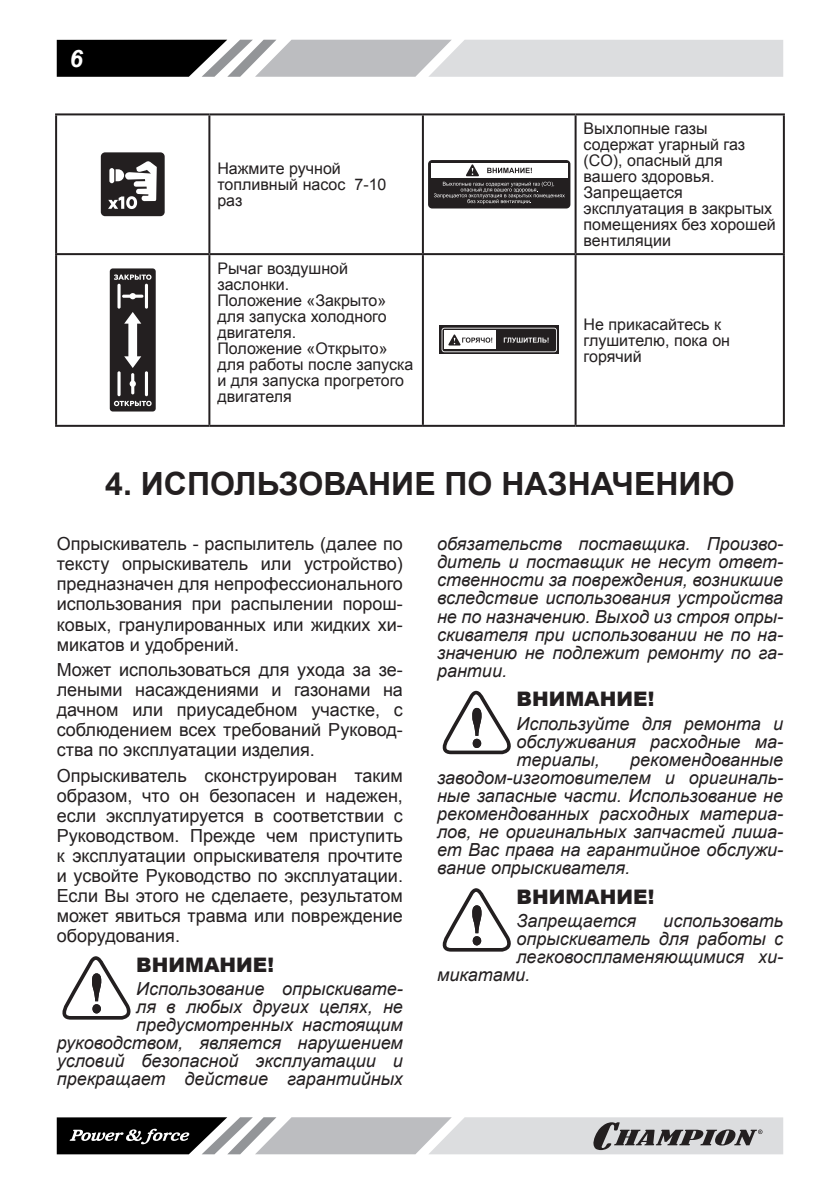
<style>
.page{position:relative;width:840px;height:1191px;background:#fff}
.page>*{position:absolute;margin:0;border:0;box-sizing:border-box;transform-origin:0 0}
.t1{font:700 32px "Arial";color:#231f20}
.t2{font:italic 700 24px "Arial";color:#fff}
.t3{font:900 20px "Arial";color:#231f20}
.t4{font:italic 18px/18px "Arial";color:#231f20;text-align:justify}
.t5{font:18px/20px "Arial";color:#231f20;text-align:justify}
.t6{font:16px/16px "Arial";color:#231f20}
</style>
<div class="page">
<svg style="left:57px;top:40px;width:725px;height:37px;background:#a7a8a9"></svg>
<svg style="left:57px;top:1117px;width:725px;height:37px;background:#a1a1a3"></svg>
<svg style="left:62px;top:956px;width:69px;height:63px"></svg>
<svg style="left:442px;top:691px;width:69px;height:63px"></svg>
<svg style="left:442px;top:888px;width:69px;height:63px"></svg>
<hr style="left:55px;top:113px;width:154px;height:2px;background:#231f20">
<hr style="left:55px;top:115px;width:2px;height:138px;background:#231f20">
<hr style="left:209px;top:113px;width:213px;height:2px;background:#231f20">
<hr style="left:208px;top:115px;width:2px;height:138px;background:#231f20">
<hr style="left:422px;top:113px;width:153px;height:2px;background:#231f20">
<hr style="left:421px;top:115px;width:2px;height:138px;background:#231f20">
<hr style="left:575px;top:113px;width:209px;height:2px;background:#231f20">
<hr style="left:574px;top:115px;width:2px;height:138px;background:#231f20">
<hr style="left:782px;top:115px;width:2px;height:138px;background:#231f20">
<hr style="left:55px;top:253px;width:154px;height:2px;background:#231f20">
<hr style="left:55px;top:255px;width:2px;height:170px;background:#231f20">
<hr style="left:209px;top:253px;width:213px;height:2px;background:#231f20">
<hr style="left:208px;top:255px;width:2px;height:170px;background:#231f20">
<hr style="left:422px;top:253px;width:153px;height:2px;background:#231f20">
<hr style="left:421px;top:255px;width:2px;height:170px;background:#231f20">
<hr style="left:575px;top:253px;width:209px;height:2px;background:#231f20">
<hr style="left:574px;top:255px;width:2px;height:170px;background:#231f20">
<hr style="left:782px;top:255px;width:2px;height:170px;background:#231f20">
<hr style="left:55px;top:425px;width:154px;height:2px;background:#231f20">
<hr style="left:209px;top:425px;width:213px;height:2px;background:#231f20">
<hr style="left:422px;top:425px;width:153px;height:2px;background:#231f20">
<hr style="left:575px;top:425px;width:209px;height:2px;background:#231f20">
<div style="left:101px;top:152px;width:63px;height:64px;background:#231f20;border-radius:4px"></div>
<svg style="left:108px;top:161px;width:49px;height:48px"></svg>
<div style="left:428px;top:160px;width:142px;height:48px;background:#231f20;border-radius:4px"></div>
<div style="left:431px;top:163px;width:136px;height:15px;background:#fff"></div>
<svg style="left:466px;top:164px;width:13px;height:12px"></svg>
<svg style="left:487px;top:168px;width:44px;height:5px"></svg>
<svg style="left:434px;top:182px;width:130px;height:22px"></svg>
<div style="left:110px;top:268px;width:46px;height:143px;background:#231f20;border-radius:3px"></div>
<hr style="left:117px;top:284px;width:3px;height:25px;background:#fff;border-radius:2px">
<hr style="left:145px;top:284px;width:3px;height:25px;background:#fff;border-radius:2px">
<svg style="left:122px;top:293px;width:21px;height:7px"></svg>
<hr style="left:117px;top:371px;width:3px;height:25px;background:#fff;border-radius:2px">
<hr style="left:145px;top:371px;width:3px;height:25px;background:#fff;border-radius:2px">
<svg style="left:124px;top:312px;width:17px;height:82px"></svg>
<svg style="left:114px;top:274px;width:37px;height:6px"></svg>
<svg style="left:114px;top:401px;width:37px;height:5px"></svg>
<svg style="left:439px;top:325px;width:119px;height:29px"></svg>
<svg style="left:441px;top:328px;width:115px;height:24px"></svg>
<h2 class="t2" style="left:70px;top:42px;width:15px">6</h2>
<p class="t6" style="left:217px;top:161px;width:170px">Нажмите ручной топливный насос 7-10 раз</p>
<p class="t6" style="left:217px;top:260px;width:197px">Рычаг воздушной заслонки.<br>Положение «Закрыто» для запуска холодного двигателя.<br>Положение «Открыто» для работы после запуска и для запуска прогретого двигателя</p>
<p class="t6" style="left:583px;top:121px;width:194px">Выхлопные газы содержат угарный газ (CO), опасный для вашего здоровья.<br>Запрещается эксплуатация в закрытых помещениях без хорошей вентиляции</p>
<p class="t6" style="left:583px;top:316px;width:148px">Не прикасайтесь к глушителю, пока он горячий</p>
<h1 class="t1" style="left:105px;top:462px;width:630px">4. ИСПОЛЬЗОВАНИЕ ПО НАЗНАЧЕНИЮ</h1>
<p class="t5" style="left:57px;top:534px;width:347px">Опрыскиватель - распылитель (далее по тексту опрыскиватель или устройство) предназначен для непрофессионального использования при распылении порош&shy;ковых, гранулированных или жидких хи&shy;микатов и удобрений.</p>
<p class="t5" style="left:57px;top:660px;width:347px">Может использоваться для ухода за зе&shy;леными насаждениями и газонами на дачном или приусадебном участке, с соблюдением всех требований Руковод&shy;ства по эксплуатации изделия.</p>
<p class="t5" style="left:57px;top:765px;width:347px">Опрыскиватель сконструирован таким образом, что он безопасен и надежен, если эксплуатируется в соответствии с Руководством. Прежде чем приступить к эксплуатации опрыскивателя прочтите и усвойте Руководство по эксплуатации.<br>Если Вы этого не сделаете, результатом может явиться травма или повреждение оборудования.</p>
<p class="t3" style="left:136px;top:950px;width:139px">ВНИМАНИЕ!</p>
<p class="t4" style="left:57px;top:980px;width:347px;text-align:right">Использование опрыскивате-<br>ля в любых других целях, не предусмотренных настоящим руководством, является нарушением условий безопасной эксплуатации и прекращает действие гарантийных</p>
<p class="t4" style="left:437px;top:535px;width:347px">обязательств поставщика. Произво&shy;дитель и поставщик не несут ответ&shy;ственности за повреждения, возникшие вследствие использования устройства не по назначению. Выход из строя опры&shy;скивателя при использовании не по на&shy;значению не подлежит ремонту по га&shy;рантии.</p>
<p class="t3" style="left:516px;top:684px;width:139px">ВНИМАНИЕ!</p>
<p class="t4" style="left:516px;top:715px;width:268px">Используйте для ремонта и обслуживания расходные ма&shy;териалы,</p>
<p class="t4" style="left:437px;top:751px;width:347px;text-indent:193px">рекомендованные заводом-изготовителем и оригиналь&shy;ные запасные части. Использование не рекомендованных расходных материа&shy;лов, не оригинальных запчастей лиша&shy;ет Вас права на гарантийное обслужи&shy;вание опрыскивателя.</p>
<p class="t3" style="left:516px;top:882px;width:139px">ВНИМАНИЕ!</p>
<p class="t4" style="left:516px;top:912px;width:121px">Запрещается</p>
<p class="t4" style="left:663px;top:912px;width:121px">использовать</p>
<p class="t4" style="left:516px;top:930px;width:268px">опрыскиватель для работы с</p>
<p class="t4" style="left:516px;top:948px;width:268px">легковоспламеняющимися хи-</p>
<p class="t4" style="left:437px;top:966px;width:95px">микатами.</p>
</div>
